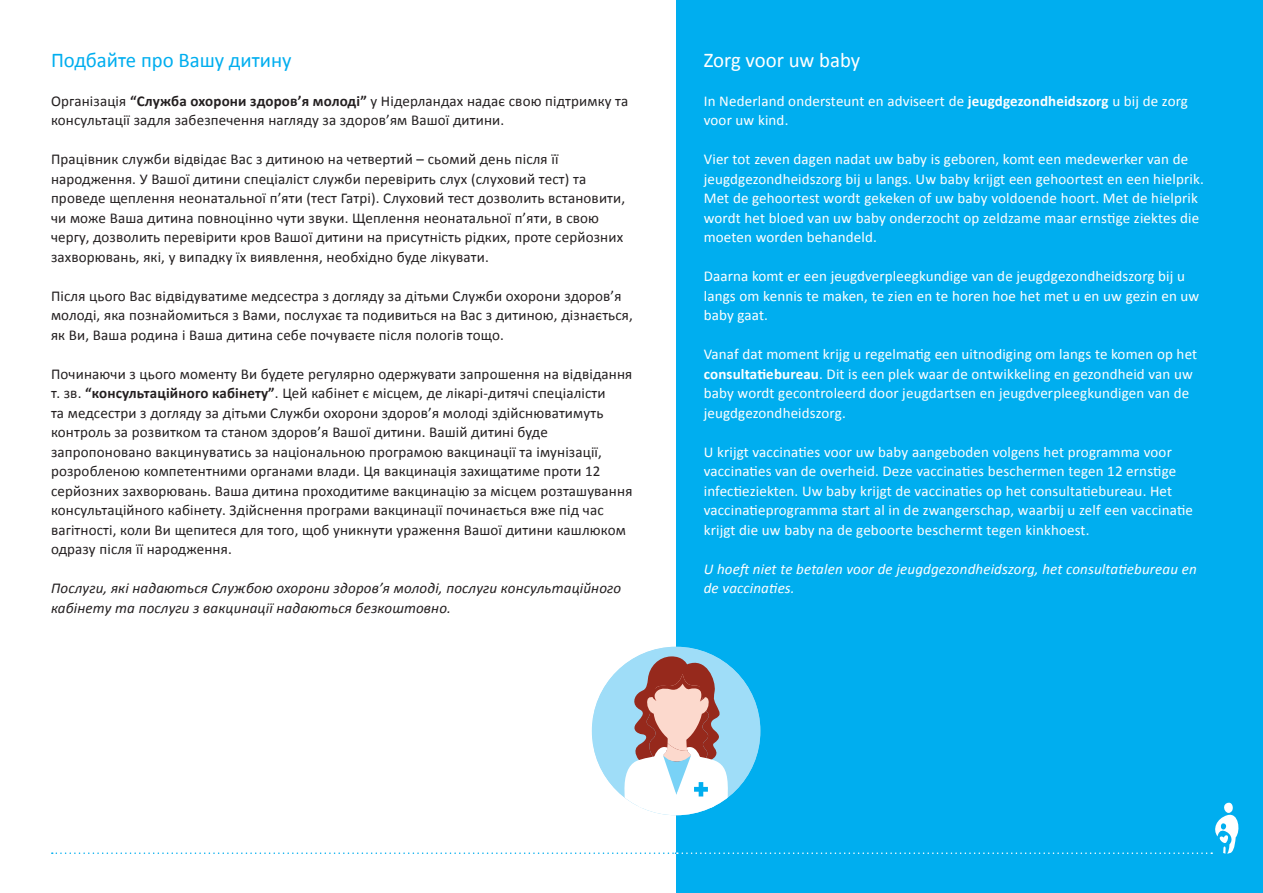
<style>
.page{position:relative;width:1263px;height:893px;background:#fff}
.page>*{position:absolute;margin:0;border:0;box-sizing:border-box;transform-origin:0 0}
.Platte_tekst{font:21px "Calibri";color:#00aeef}
.Platte_tekst-2{font:21px "Calibri";color:#fff}
.Platte_tekst-3{font:15px/19.5px "Calibri";letter-spacing:.01em;color:#231f20}
.Platte_tekst-4{font:15px/19.5px "Calibri";letter-spacing:.01em;color:#fff}
.Platte_tekst-5{font:italic 15px/19.5px "Calibri";letter-spacing:.01em;color:#231f20}
.Platte_tekst-6{font:italic 15px/19.5px "Calibri";letter-spacing:.01em;color:#fff}
.s1{font-weight:700}
</style>
<div class="page">
<div style="left:676px;top:0;width:587px;height:893px;background:#00aeef"></div>
<svg style="left:52px;top:656px;width:1187px;height:198px"></svg>
<p class="Platte_tekst" style="left:51px;top:47px;width:242px">Подбайте про Вашу дитину</p>
<p class="Platte_tekst-3" style="left:51px;top:90px;width:579px">Організація <span class="s1">“Служба охорони здоров’я молоді”</span> у Нідерландах надає свою підтримку та консультації задля забезпечення нагляду за здоров’ям Вашої дитини.</p>
<p class="Platte_tekst-3" style="left:51px;top:149px;width:576px">Працівник служби відвідає Вас з дитиною на четвертий – сьомий день після її народження. У Вашої дитини спеціаліст служби перевірить слух (слуховий тест) та проведе щеплення неонатальної п’яти (тест Гатрі). Слуховий тест дозволить встановити, чи може Ваша дитина повноцінно чути звуки. Щеплення неонатальної п’яти, в свою чергу, дозволить перевірити кров Вашої дитини на присутність рідких, проте серйозних захворювань, які, у випадку їх виявлення, необхідно буде лікувати.</p>
<p class="Platte_tekst-3" style="left:51px;top:285px;width:583px">Після цього Вас відвідуватиме медсестра з догляду за дітьми Служби охорони здоров’я молоді, яка познайомиться з Вами, послухає та подивиться на Вас з дитиною, дізнається, як Ви, Ваша родина і Ваша дитина себе почуваєте після пологів тощо.</p>
<p class="Platte_tekst-3" style="left:51px;top:363px;width:583px">Починаючи з цього моменту Ви будете регулярно одержувати запрошення на відвідання т. зв. <span class="s1">“консультаційного кабінету”</span>. Цей кабінет є місцем, де лікарі-дитячі спеціалісти<br>та медсестри з догляду за дітьми Служби охорони здоров’я молоді здійснюватимуть контроль за розвитком та станом здоров’я Вашої дитини. Вашій дитині буде запропоновано вакцинуватись за національною програмою вакцинації та імунізації, розробленою компетентними органами влади. Ця вакцинація захищатиме проти 12 серйозних захворювань. Ваша дитина проходитиме вакцинацію за місцем розташування консультаційного кабінету. Здійснення програми вакцинації починається вже під час вагітності, коли Ви щепитеся для того, щоб уникнути ураження Вашої дитини кашлюком одразу після її народження.</p>
<p class="Platte_tekst-5" style="left:51px;top:578px;width:572px">Послуги, які надаються Службою охорони здоров’я молоді, послуги консультаційного кабінету та послуги з вакцинації надаються безкоштовно.</p>
<p class="Platte_tekst-2" style="left:704px;top:47px;width:158px">Zorg voor uw baby</p>
<p class="Platte_tekst-4" style="left:704px;top:90px;width:486px">In Nederland ondersteunt en adviseert de <span class="s1">jeugdgezondheidszorg</span> u bij de zorg voor uw kind.</p>
<p class="Platte_tekst-4" style="left:704px;top:149px;width:501px">Vier tot zeven dagen nadat uw baby is geboren, komt een medewerker van de jeugdgezondheidszorg bij u langs. Uw baby krijgt een gehoortest en een hielprik.<br>Met de gehoortest wordt gekeken of uw baby voldoende hoort. Met de hielprik wordt het bloed van uw baby onderzocht op zeldzame maar ernstige ziektes die moeten worden behandeld.</p>
<p class="Platte_tekst-4" style="left:704px;top:266px;width:497px">Daarna komt er een jeugdverpleegkundige van de jeugdgezondheidszorg bij u langs om kennis te maken, te zien en te horen hoe het met u en uw gezin en uw baby gaat.</p>
<p class="Platte_tekst-4" style="left:704px;top:344px;width:495px">Vanaf dat moment krijg u regelmatig een uitnodiging om langs te komen op het <span class="s1">consultatiebureau</span>. Dit is een plek waar de ontwikkeling en gezondheid van uw baby wordt gecontroleerd door jeugdartsen en jeugdverpleegkundigen van de jeugdgezondheidszorg.</p>
<p class="Platte_tekst-4" style="left:704px;top:441px;width:491px">U krijgt vaccinaties voor uw baby aangeboden volgens het programma voor vaccinaties van de overheid. Deze vaccinaties beschermen tegen 12 ernstige infectieziekten. Uw baby krijgt de vaccinaties op het consultatiebureau. Het vaccinatieprogramma start al in de zwangerschap, waarbij u zelf een vaccinatie krijgt die uw baby na de geboorte beschermt tegen kinkhoest.</p>
<p class="Platte_tekst-6" style="left:704px;top:558px;width:494px">U hoeft niet te betalen voor de jeugdgezondheidszorg, het consultatiebureau en de vaccinaties.</p>
</div>
